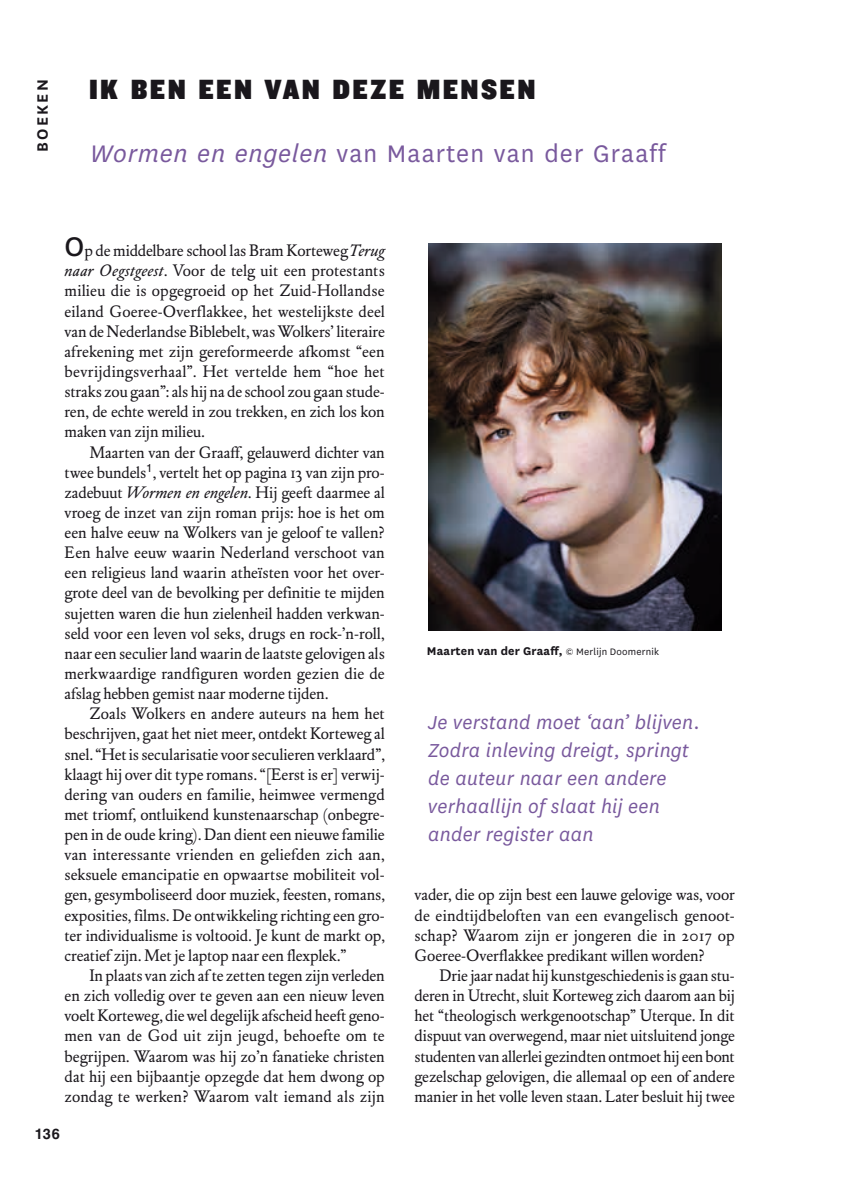
<style>
.page{position:relative;width:844px;height:1191px;background:#fff}
.page>*{position:absolute;margin:0;border:0;box-sizing:border-box;transform-origin:0 0}
.t1{font:28.88px "Knockout HTF91 Ultmt Middlewt";letter-spacing:.11em;color:#1a171c;scale:.95 1}
.t2{font:28px "National";letter-spacing:.04em;color:#79599d}
.t3{font:italic 22.05px/28px "National";letter-spacing:.01em;color:#79599d}
.t4{font:600 17.5px "National";letter-spacing:.12em;color:#1a171c}
.t5{font:16.45px/20.1px "DTL Elzevir ST";color:#1a171c;text-align:justify}
.t6{font:700 14.7px "Helvetica LT Std";color:#1a171c}
.t7{font:700 13.12px "National";letter-spacing:.01em;color:#1a171c}
.s1{font-style:italic}
.s2{font-family:"National";font-size:31.5px}
.s3{font-style:italic;font-size:16.28px}
.s4{font-weight:400;font-size:10.85px}
</style>
<div class="page">
<img style="left:428px;top:243px;width:293px;height:387px">
<p class="t4" style="left:30px;top:152px;width:74px;rotate:-90deg">BOEKEN</p>
<h1 class="t1" style="left:89px;top:73px;width:471px">IK BEN EEN VAN DEZE MENSEN</h1>
<h2 class="t2" style="left:89px;top:135px;width:577px"><span class="s1">Wormen en engelen</span> van Maarten van der Graaff</h2>
<p class="t5" style="left:64px;top:241px;width:322px"><span class="s2">O</span>p de middelbare school las Bram Korteweg <span class="s3">Terug naar Oegstgeest</span>. Voor de telg uit een protestants milieu die is opgegroeid op het Zuid-Hollandse eiland Goeree-Overflakkee, het westelijkste deel van de Nederlandse Biblebelt, was Wolkers’ literaire afrekening met zijn gereformeerde afkomst “een bevrijdingsverhaal”. Het vertelde hem “hoe het straks zou gaan”: als hij na de school zou gaan stude&shy;ren, de echte wereld in zou trekken, en zich los kon maken van zijn milieu.</p>
<p class="t5" style="left:64px;top:442px;width:321px;text-indent:25px">Maarten van der Graaff, gelauwerd dichter van twee bundels<sup>1</sup>, vertelt het op pagina 13 van zijn pro&shy;zadebuut <span class="s3">Wormen en engelen</span>. Hij geeft daarmee al vroeg de inzet van zijn roman prijs: hoe is het om een halve eeuw na Wolkers van je geloof te vallen?<br>Een halve eeuw waarin Nederland verschoot van een religieus land waarin atheïsten voor het over&shy;grote deel van de bevolking per definitie te mijden sujetten waren die hun zielenheil hadden verkwan&shy;seld voor een leven vol seks, drugs en rock-’n-roll, naar een seculier land waarin de laatste gelovigen als merkwaardige randfiguren worden gezien die de afslag hebben gemist naar moderne tijden.</p>
<p class="t5" style="left:64px;top:704px;width:322px;text-indent:25px">Zoals Wolkers en andere auteurs na hem het beschrijven, gaat het niet meer, ontdekt Korteweg al snel. “Het is secularisatie voor seculieren verklaard”, klaagt hij over dit type romans. “[Eerst is er] verwij&shy;dering van ouders en familie, heimwee vermengd met triomf, ontluikend kunstenaarschap (onbegre&shy;pen in de oude kring). Dan dient een nieuwe familie van interessante vrienden en geliefden zich aan, seksuele emancipatie en opwaartse mobiliteit vol&shy;gen, gesymboliseerd door muziek, feesten, romans, exposities, films. De ontwikkeling richting een gro&shy;ter individualisme is voltooid. Je kunt de markt op, creatief zijn. Met je laptop naar een flexplek.”</p>
<p class="t5" style="left:64px;top:965px;width:322px;text-indent:25px">In plaats van zich af te zetten tegen zijn verleden en zich volledig over te geven aan een nieuw leven voelt Korteweg, die wel degelijk afscheid heeft geno&shy;men van de God uit zijn jeugd, behoefte om te begrijpen. Waarom was hij zo’n fanatieke christen dat hij een bijbaantje opzegde dat hem dwong op zondag te werken? Waarom valt iemand als zijn</p>
<p class="t7" style="left:427px;top:642px;width:233px">Maarten van der Graaff, <span class="s4">© Merlijn Doomernik</span></p>
<h3 class="t3" style="left:428px;top:707px;width:273px">Je verstand moet ‘aan’ blijven.<br>Zodra inleving dreigt, springt de auteur naar een andere verhaallijn of slaat hij een ander register aan</h3>
<p class="t5" style="left:414px;top:885px;width:322px">vader, die op zijn best een lauwe gelovige was, voor de eindtijdbeloften van een evangelisch genoot&shy;schap? Waarom zijn er jongeren die in 2017 op Goeree-Overflakkee predikant willen worden?</p>
<p class="t5" style="left:414px;top:965px;width:322px;text-indent:25px">Drie jaar nadat hij kunstgeschiedenis is gaan stu&shy;deren in Utrecht, sluit Korteweg zich daarom aan bij het “theologisch werkgenootschap” Uterque. In dit dispuut van overwegend, maar niet uitsluitend jonge studenten van allerlei gezindten ontmoet hij een bont gezelschap gelovigen, die allemaal op een of andere manier in het volle leven staan. Later besluit hij twee</p>
<p class="t6" style="left:35px;top:1124px;width:27px">136</p>
</div>
